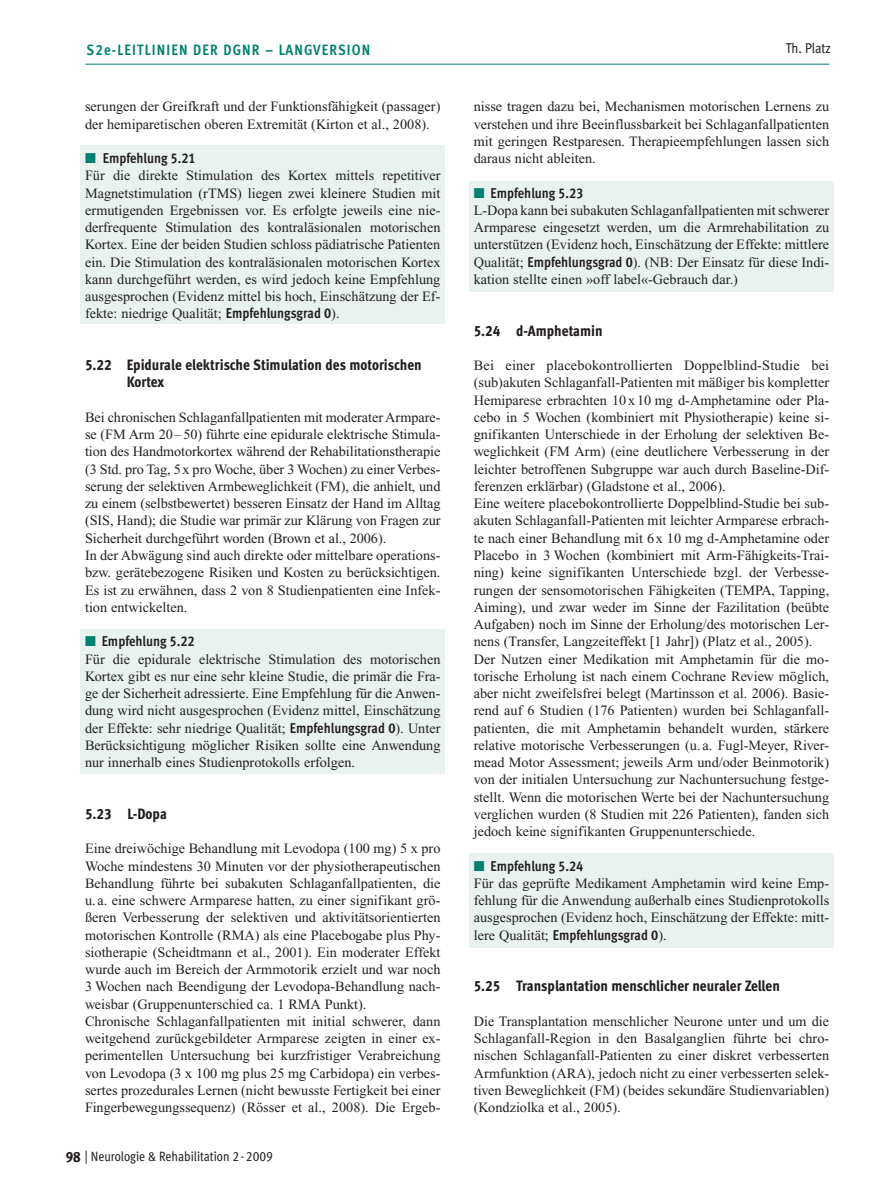
<style>
.page{position:relative;width:893px;height:1191px;background:#fff}
.page>*{position:absolute;margin:0;border:0;box-sizing:border-box;transform-origin:0 0}
.t1{font:15px/17.2px "Meta Cond Extra Bold LF";color:#231f20}
.t2{font:700 15px "Meta Cond";letter-spacing:.075em;color:#008072}
.t3{font:14.25px/17.2px "Times New Roman";color:#231f20;text-align:justify}
.t4{font:700 14.25px "Meta Cond";color:#231f20}
.t5{font:14.25px "Meta Cond Bold LF";color:#231f20}
.t6{font:14.25px "Meta Cond Book LF";letter-spacing:-.005em;color:#231f20}
.t7{font:13.5px "Meta Cond Book LF";color:#231f20}
.s1{font-family:"Meta Cond Bold LF";font-weight:400}
.s2{color:#008072}
.s3{font-family:"Meta Cond Bold LF"}
.s4{font-family:"Meta Cond Extra Bold LF";font-size:15px}
.s5{font-family:"Times New Roman"}
</style>
<div class="page">
<hr style="left:85px;top:64px;width:744px;height:1px;background:#008072">
<div style="left:80px;top:145px;width:365px;height:179px;background:#eaf2f0"></div>
<div style="left:469px;top:853px;width:365px;height:94px;background:#eaf2f0"></div>
<div style="left:469px;top:181px;width:365px;height:110px;background:#eaf2f0"></div>
<div style="left:80px;top:629px;width:365px;height:145px;background:#eaf2f0"></div>
<p class="t2" style="left:87px;top:41px;width:285px">S<span class="s1">2e</span>-Leitlinien der DGNR – Langversion</p>
<p class="t6" style="left:786px;top:40px;width:47px">Th. Platz</p>
<p class="t3" style="left:85px;top:98px;width:357px">serungen der Greifkraft und der Funktionsfähigkeit (passager) der hemiparetischen oberen Extremität (Kirton et al., 2008).</p>
<p class="t4" style="left:85px;top:150px;width:112px"><span class="s2">■</span> Empfehlung <span class="s1">5.21</span></p>
<p class="t3" style="left:85px;top:167px;width:357px">Für die direkte Stimulation des Kortex mittels repetitiver Magnetstimulation (rTMS) liegen zwei kleinere Studien mit ermutigenden Ergebnissen vor. Es erfolgte jeweils eine nie&shy;derfrequente Stimulation des kontraläsionalen motorischen Kortex. Eine der beiden Studien schloss pädiatrische Patienten ein. Die Stimulation des kontraläsionalen motorischen Kortex kann durchgeführt werden, es wird jedoch keine Empfehlung ausgesprochen (Evidenz mittel bis hoch, Einschätzung der Ef&shy;fekte: niedrige Qualität; <span class="s3">Empfehlungsgrad 0</span>).</p>
<p class="t1" style="left:127px;top:356px;width:297px;text-indent:-42px">5.22 Epidurale elektrische Stimulation des motorischen<br>Kortex</p>
<p class="t3" style="left:85px;top:408px;width:357px;text-align:left">Bei chronischen Schlaganfallpatienten mit moderater Armpare&shy;se (FM Arm 20–50) führte eine epidurale elektrische Stimula&shy;tion des Handmotorkortex während der Rehabilita-tionstherapie (3 Std. pro Tag, 5x pro Woche, über 3 Wochen) zu einer Verbes&shy;serung der selektiven Armbeweglichkeit (FM), die anhielt, und zu einem (selbstbewertet) besseren Einsatz der Hand im Alltag (SIS, Hand); die Studie war primär zur Klärung von Fragen zur Sicherheit durchgeführt worden (Brown et al., 2006).<br>In der Abwägung sind auch direkte oder mittelbare operations&shy;bzw. gerätebezogene Risiken und Kosten zu berücksichtigen.<br>Es ist zu erwähnen, dass 2 von 8 Studienpatienten eine Infek&shy;tion entwickelten.</p>
<p class="t4" style="left:85px;top:633px;width:111px"><span class="s2">■</span> Empfehlung <span class="s1">5.22</span></p>
<p class="t3" style="left:85px;top:650px;width:357px">Für die epidurale elektrische Stimulation des motorischen Kortex gibt es nur eine sehr kleine Studie, die primär die Fra&shy;ge der Sicherheit adressierte. Eine Empfehlung für die Anwen&shy;dung wird nicht ausgesprochen (Evidenz mittel, Einschätzung der Effekte: sehr niedrige Qualität; <span class="s3">Empfehlungsgrad 0</span>). Unter Berücksichtigung möglicher Risiken sollte eine Anwendung nur innerhalb eines Studienprotokolls erfolgen.</p>
<p class="t1" style="left:85px;top:805px;width:83px">5.23 L-Dopa</p>
<p class="t3" style="left:85px;top:840px;width:357px;text-align:left">Eine dreiwöchige Behandlung mit Levodopa (100 mg) 5 x pro Woche mindestens 30 Minuten vor der physiotherapeutischen Behandlung führte bei subakuten Schlaganfallpatienten, die u. a. eine schwere Armparese hatten, zu einer signifikant grö&shy;ßeren Verbesserung der selektiven und aktivitätsorientierten motorischen Kontrolle (RMA) als eine Placebogabe plus Phy&shy;siotherapie (Scheidtmann et al., 2001). Ein moderater Effekt wurde auch im Bereich der Armmotorik erzielt und war noch 3 Wochen nach Beendigung der Levodopa-Behandlung nach&shy;weisbar (Gruppenunterschied ca. 1 RMA Punkt).<br>Chronische Schlaganfallpatienten mit initial schwerer, dann weitgehend zurückgebildeter Armparese zeigten in einer ex&shy;perimentellen Untersuchung bei kurzfristiger Verabreichung von Levodopa (3 x 100 mg plus 25 mg Carbidopa) ein verbes&shy;sertes prozedurales Lernen (nicht bewusste Fertigkeit bei einer Finger-bewegungssequenz) (Rösser et al., 2008). Die Ergeb-</p>
<p class="t7" style="left:66px;top:1148px;width:209px"><span class="s4">98</span> | Neurologie &amp; Rehabilitation 2 · 2009</p>
<p class="t3" style="left:474px;top:98px;width:357px">nisse tragen dazu bei, Mechanismen motorischen Lernens zu verstehen und ihre Beeinflussbarkeit bei Schlaganfallpatienten mit geringen Restparesen. Therapieempfehlungen lassen sich daraus nicht ableiten.</p>
<p class="t4" style="left:474px;top:184px;width:111px"><span class="s2">■</span> Empfehlung <span class="s1">5.23</span></p>
<p class="t3" style="left:474px;top:201px;width:357px">L-Dopa kann bei subakuten Schlaganfallpatienten mit schwerer Armparese eingesetzt werden, um die Armrehabilitation zu unterstützen (Evidenz hoch, Einschätzung der Effekte: mittlere Qualität; <span class="s3">Empfehlungsgrad 0</span>). (NB: Der Einsatz für diese Indi&shy;kation stellte einen »off label«-Gebrauch dar.)</p>
<p class="t1" style="left:474px;top:322px;width:130px">5.24 d-Amphetamin</p>
<p class="t3" style="left:474px;top:357px;width:357px;text-align:left">Bei einer placebokontrollierten Doppelblind-Studie bei (sub)akuten Schlaganfall-Patienten mit mäßiger bis kompletter Hemiparese erbrachten 10x10 mg d-Amphetamine oder Pla&shy;cebo in 5 Wochen (kombiniert mit Physiotherapie) keine si&shy;gnifikanten Unterschiede in der Erholung der selektiven Be&shy;weglichkeit (FM Arm) (eine deutlichere Verbesserung in der leichter betroffenen Subgruppe war auch durch Baseline-Dif&shy;ferenzen erklärbar) (Gladstone et al., 2006).<br>Eine weitere placebokontrollierte Doppelblind-Studie bei sub&shy;akuten Schlaganfall-Patienten mit leichter Armparese erbrach&shy;te nach einer Behandlung mit 6 x 10 mg d-Amphetamine oder Placebo in 3 Wochen (kombiniert mit Arm-Fähigkeits-Trai&shy;ning) keine signifikanten Unterschiede bzgl. der Verbesse&shy;rungen der sensomotorischen Fähigkeiten (TEMPA, Tapping, Aiming), und zwar weder im Sinne der Fazilitation (beübte Aufgaben) noch im Sinne der Erholung/des motorischen Ler&shy;nens (Transfer, Langzeiteffekt [1 Jahr]) (Platz et al., 2005).<br>Der Nutzen einer Medikation mit Amphetamin für die mo&shy;torische Erholung ist nach einem Cochrane Review möglich, aber nicht zweifelsfrei belegt (Martinsson et al. 2006). Basie&shy;rend auf 6 Studien (176 Patienten) wurden bei Schlaganfall&shy;patienten, die mit Amphetamin behandelt wurden, stärkere relative motorische Verbesserungen (u. a. Fugl-Meyer, River&shy;mead Motor Assessment; jeweils Arm und/oder Beinmotorik) von der initialen Untersuchung zur Nachuntersuchung festge&shy;stellt. Wenn die motorischen Werte bei der Nachuntersuchung ver-glichen wurden (8 Studien mit 226 Patienten), fanden sich jedoch keine signifikanten Gruppenunterschiede.</p>
<p class="t4" style="left:474px;top:857px;width:111px"><span class="s2">■</span> Empfehlung <span class="s1">5.24</span></p>
<p class="t3" style="left:474px;top:874px;width:357px">Für das geprüfte Medikament Amphetamin wird keine Emp&shy;fehlung für die Anwendung außerhalb eines Studienprotokolls ausgesprochen (Evidenz hoch, Einschätzung der Effekte: mitt-</p>
<p class="t5" style="left:474px;top:926px;width:194px"><span class="s5">lere Qualität;</span> Empfehlungsgrad 0<span class="s5">).</span></p>
<p class="t1" style="left:474px;top:977px;width:308px">5.25 Transplantation menschlicher neuraler Zellen</p>
<p class="t3" style="left:474px;top:1012px;width:357px">Die Transplantation menschlicher Neurone unter und um die Schlaganfall-Region in den Basalganglien führte bei chro&shy;nischen Schlaganfall-Patienten zu einer diskret verbesserten Armfunktion (ARA), jedoch nicht zu einer verbesserten selek&shy;tiven Beweglichkeit (FM) (beides sekundäre Studienvariablen) (Kondziolka et al., 2005).</p>
</div>
